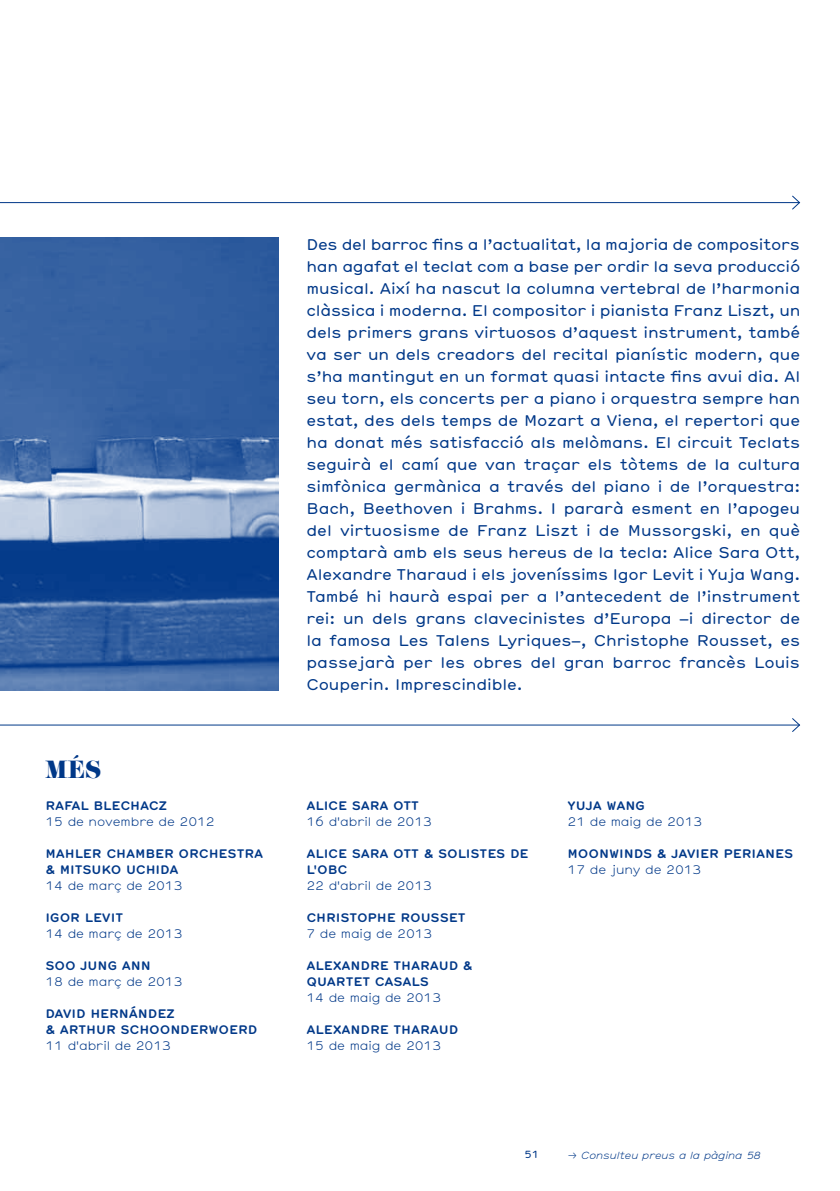
<style>
.page{position:relative;width:840px;height:1191px;background:#fff}
.page>*{position:absolute;margin:0;border:0;box-sizing:border-box;transform-origin:0 0}
.t1{font:26px "Didoni URWD";color:#003888}
.t2{font:15px/22px "Hermes";letter-spacing:-.01em;color:#003888;text-align:justify}
.t3{font:700 12px/16px "Hermes";letter-spacing:-.01em;color:#003888}
.t4{font:300 12px "Hermes";letter-spacing:-.01em;color:#003888}
.t5{font:italic 300 10px "Hermes";letter-spacing:-.01em;color:#003888}
.t6{font:10px "Hermes";color:#003888}
.s1{font-style:normal}
</style>
<div class="page">
<hr style="left:0;top:202px;width:799px;height:1px;background:#003888">
<svg style="left:790px;top:195px;width:10px;height:15px"></svg>
<hr style="left:0;top:724px;width:799px;height:1px;background:#003888">
<svg style="left:790px;top:718px;width:10px;height:14px"></svg>
<img style="left:0;top:238px;width:278px;height:452px">
<h1 class="t1" style="left:45px;top:753px;width:58px">més</h1>
<p class="t3" style="left:45px;top:796px;width:123px">RAFAL BLECHACZ</p>
<p class="t4" style="left:45px;top:812px;width:171px">15 de novembre de 2012</p>
<p class="t3" style="left:45px;top:844px;width:219px">MAHLER CHAMBER ORCHESTRA &amp; MITSUKO UCHIDA</p>
<p class="t4" style="left:45px;top:876px;width:139px">14 de març de 2013</p>
<p class="t3" style="left:45px;top:908px;width:79px">IGOR LEVIT</p>
<p class="t4" style="left:45px;top:924px;width:139px">14 de març de 2013</p>
<p class="t3" style="left:45px;top:956px;width:107px">SOO JUNG ANN</p>
<p class="t4" style="left:45px;top:972px;width:139px">18 de març de 2013</p>
<p class="t3" style="left:45px;top:1004px;width:213px">DAVID HERNÁNDEZ<br>&amp; ARTHUR SCHOONDERWOERD</p>
<p class="t4" style="left:45px;top:1036px;width:127px">11 d'abril de 2013</p>
<p class="t2" style="left:306px;top:232px;width:495px">Des del barroc fins a l’actualitat, la majoria de compositors han agafat el teclat com a base per ordir la seva producció musical. Així ha nascut la columna vertebral de l’harmonia clàssica i moderna. El compositor i pianista Franz Liszt, un dels primers grans virtuosos d’aquest instrument, també va ser un dels creadors del recital pianístic modern, que s’ha mantingut en un format quasi intacte fins avui dia. Al seu torn, els concerts per a piano i orquestra sempre han estat, des dels temps de M ozart a Viena, el repertori que ha donat més satisfacció als melòmans. El circuit Teclats seguirà el camí que van traçar els tòtems de la cultura simfònica germànica a través del piano i de l’orquestra:<br>Bach, Beethoven i Brahms. I pararà esment en l’apogeu del virtuosisme de Franz Liszt i de M ussorgski, en què comptarà amb els seus hereus de la tecla: Alice Sara Ott, Alexandre Tharaud i els joveníssims I gor Levit i Yuja Wang.<br>També hi haurà espai per a l’antecedent de l’instrument rei: un dels grans clavecinistes d’Europa –i director de la famosa Les Talens Lyriques–, Christophe Rousset, es passejarà per les obres del gran barroc francès Louis Couperin. I mprescindible.</p>
<p class="t3" style="left:306px;top:796px;width:96px">ALIC E SARA OTT</p>
<p class="t4" style="left:306px;top:812px;width:127px">16 d'abril de 2013</p>
<p class="t3" style="left:306px;top:844px;width:96px">ALIC E SARA OTT</p>
<p class="t3" style="left:423px;top:844px;width:106px">&amp; SOLISTES DE</p>
<p class="t3" style="left:306px;top:860px;width:41px">L'O BC</p>
<p class="t4" style="left:306px;top:876px;width:127px">22 d'abril de 2013</p>
<p class="t3" style="left:306px;top:908px;width:10px">CHRISTO</p>
<p class="t3" style="left:367px;top:908px;width:44px">PHE ROUSS</p>
<p class="t3" style="left:448px;top:908px;width:17px">ET</p>
<p class="t4" style="left:306px;top:924px;width:127px">7 de maig de 2013</p>
<p class="t3" style="left:306px;top:956px;width:142px">ALEXANDR E THARAUD</p>
<p class="t3" style="left:462px;top:956px;width:11px">&amp;</p>
<p class="t3" style="left:306px;top:972px;width:122px">QUARTET CASALS</p>
<p class="t4" style="left:306px;top:988px;width:136px">14 de maig de 2013</p>
<p class="t3" style="left:306px;top:1020px;width:142px">ALEXANDR E THARAUD</p>
<p class="t4" style="left:306px;top:1036px;width:136px">15 de maig de 2013</p>
<p class="t3" style="left:567px;top:796px;width:77px">YUJA WANG</p>
<p class="t4" style="left:567px;top:812px;width:136px">21 de maig de 2013</p>
<p class="t3" style="left:567px;top:844px;width:11px">MOO</p>
<p class="t3" style="left:598px;top:844px;width:44px">NWINDS</p>
<p class="t3" style="left:656px;top:844px;width:136px">&amp; JAVI ER PERIANES</p>
<p class="t4" style="left:567px;top:860px;width:135px">17 de juny de 2013</p>
<p class="t6" style="left:524px;top:1147px;width:16px">51</p>
<p class="t5" style="left:567px;top:1148px;width:195px"><span class="s1">→</span> Consulteu preus a la pàgina 58</p>
</div>
